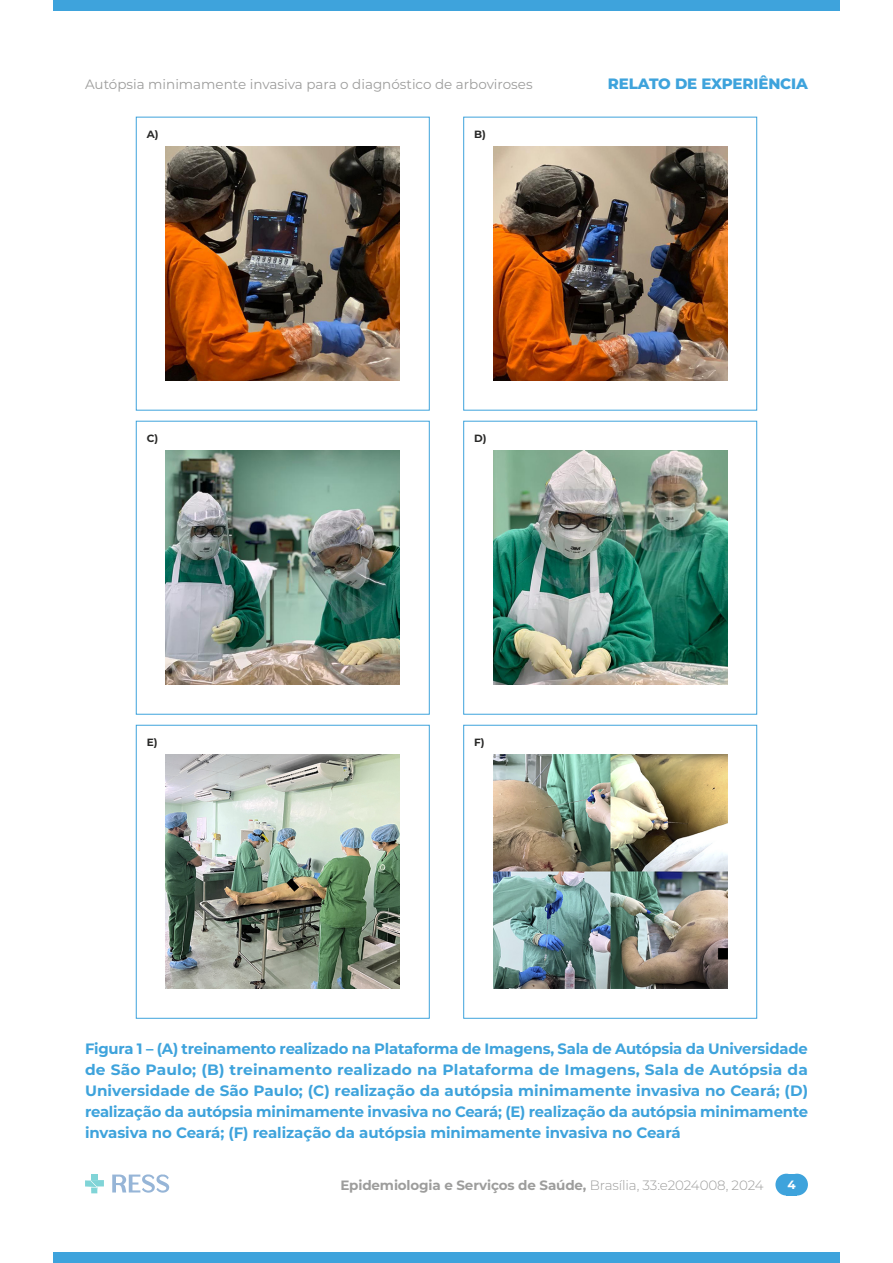
<style>
.page{position:relative;width:893px;height:1263px;background:#fff}
.page>*{position:absolute;margin:0;border:0;box-sizing:border-box;transform-origin:0 0}
.t1{font:700 15px/21px "Montserrat";letter-spacing:-.005em;color:#3ea3dc;text-align:justify}
.t2{font:800 15px "Montserrat";letter-spacing:-.01em;color:#3ea3dc}
.t3{font:13.5px "Montserrat";color:#9d9d9c}
.t4{font:700 13.5px "Montserrat";letter-spacing:-.01em;color:#9d9d9c}
.t5{font:700 12px "Montserrat";color:#fff}
.t6{font:700 10.5px "Montserrat";color:#282827}
.s1{font-weight:300}
</style>
<div class="page">
<div style="left:53px;top:0;width:787px;height:11px;background:#3ea3dc"></div>
<div style="left:53px;top:1252px;width:787px;height:11px;background:#3ea3dc"></div>
<div style="left:775px;top:1174px;width:22px;height:21px;background:#3ea3dc;border-radius:50%"></div>
<div style="left:786px;top:1174px;width:22px;height:21px;background:#3ea3dc;border-radius:50%"></div>
<div style="left:786px;top:1174px;width:11px;height:21px;background:#3ea3dc"></div>
<svg style="left:85px;top:1174px;width:19px;height:19px"></svg>
<svg style="left:112px;top:1174px;width:57px;height:19px"></svg>
<div style="left:136px;top:421px;width:293px;height:293px;background:#fff;border:1px solid #3ea3dc"></div>
<div style="left:136px;top:725px;width:293px;height:293px;background:#fff;border:1px solid #3ea3dc"></div>
<div style="left:463px;top:117px;width:294px;height:293px;background:#fff;border:1px solid #3ea3dc"></div>
<div style="left:463px;top:421px;width:294px;height:293px;background:#fff;border:1px solid #3ea3dc"></div>
<div style="left:463px;top:725px;width:294px;height:293px;background:#fff;border:1px solid #3ea3dc"></div>
<img style="left:166px;top:147px;width:234px;height:234px">
<img style="left:493px;top:147px;width:234px;height:234px">
<img style="left:166px;top:451px;width:234px;height:234px">
<img style="left:493px;top:451px;width:234px;height:234px">
<img style="left:166px;top:755px;width:234px;height:234px">
<img style="left:493px;top:755px;width:234px;height:234px">
<p class="t3" style="left:85px;top:75px;width:449px">Autópsia minimamente invasiva para o diagnóstico de arboviroses</p>
<p class="t2" style="left:608px;top:73px;width:201px">RELATO DE EXPERIÊNCIA</p>
<p class="t6" style="left:147px;top:126px;width:13px">A)</p>
<p class="t6" style="left:474px;top:126px;width:13px">B)</p>
<p class="t6" style="left:147px;top:430px;width:13px">C)</p>
<p class="t6" style="left:474px;top:430px;width:14px">D)</p>
<p class="t6" style="left:147px;top:734px;width:12px">E)</p>
<p class="t6" style="left:474px;top:734px;width:12px">F)</p>
<p class="t1" style="left:85px;top:1038px;width:725px">Figura 1 – (A) treinamento realizado na Plataforma de Imagens, Sala de Autópsia da Universidade de São Paulo; (B) treinamento realizado na Plataforma de Imagens, Sala de Autópsia da Universidade de São Paulo; (C) realização da autópsia minimamente invasiva no Ceará; (D) realização da autópsia minimamente invasiva no Ceará; (E) realização da autópsia minimamente invasiva no Ceará; (F) realização da autópsia minimamente invasiva no Ceará</p>
<p class="t4" style="left:340px;top:1175px;width:425px">Epidemiologia e Serviços de Saúde, <span class="s1">Brasília, 33:e2024008, 2024</span></p>
<p class="t5" style="left:788px;top:1176px;width:10px">4</p>
</div>
